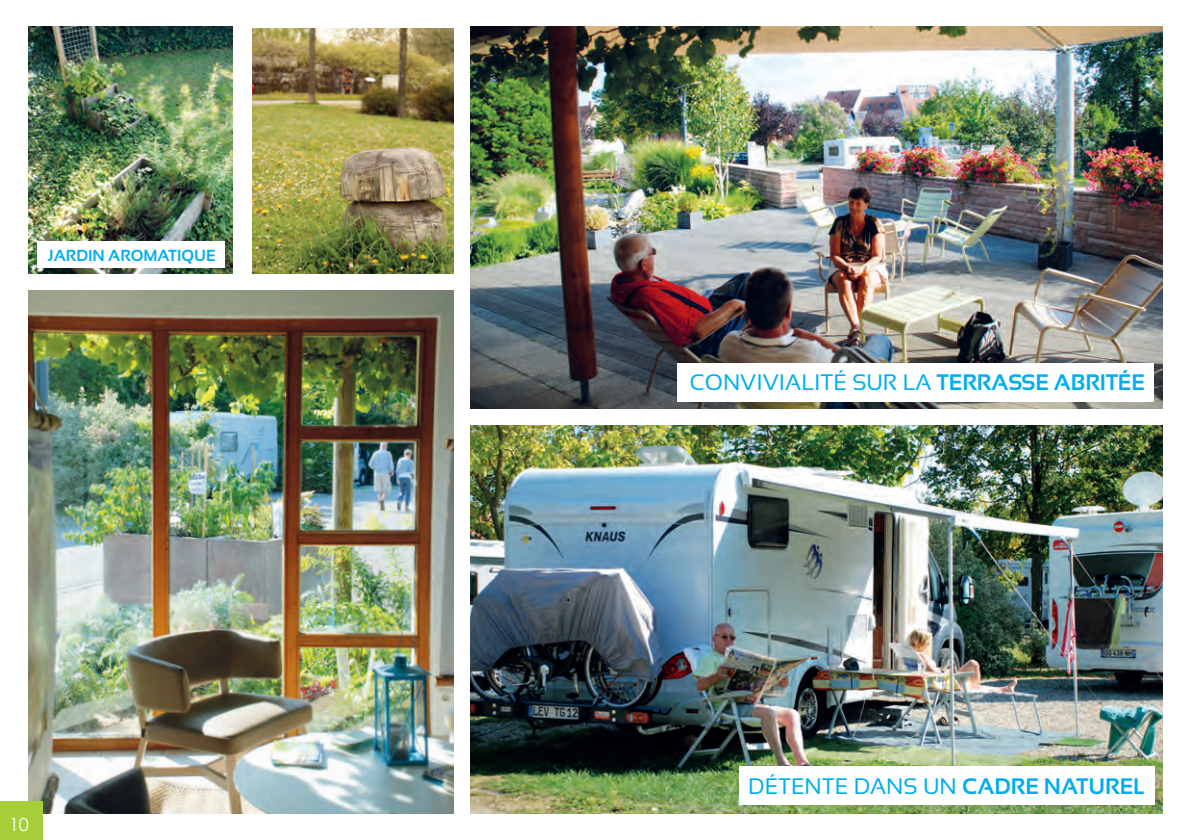
<style>
.page{position:relative;width:1191px;height:840px;background:#fff}
.page>*{position:absolute;margin:0;border:0;box-sizing:border-box;transform-origin:0 0}
.t1{font:22.4px "Sansation";color:#00aeef}
.t2{font:18px "Century Gothic";color:#fff}
.t3{font:700 16px "Sansation";color:#00aeef}
.s1{font-weight:700}
</style>
<div class="page">
<img style="left:471px;top:425px;width:691px;height:387px">
<div style="left:739px;top:765px;width:415px;height:39px;background:#fff"></div>
<img style="left:471px;top:27px;width:691px;height:381px">
<img style="left:28px;top:291px;width:426px;height:521px">
<div style="left:677px;top:362px;width:477px;height:39px;background:#fff"></div>
<img style="left:28px;top:27px;width:204px;height:247px">
<div style="left:37px;top:241px;width:188px;height:27px;background:#fff"></div>
<img style="left:252px;top:28px;width:202px;height:246px">
<div style="left:0;top:801px;width:43px;height:38px;background:#a6ce39"></div>
<p class="t3" style="left:48px;top:246px;width:169px">JARDIN AROMATIQUE</p>
<p class="t2" style="left:9px;top:812px;width:21px">10</p>
<p class="t1" style="left:689px;top:370px;width:457px">CONVIVIALITÉ SUR LA <span class="s1">TERRASSE ABRITÉE</span></p>
<p class="t1" style="left:748px;top:773px;width:398px">DÉTENTE DANS UN <span class="s1">CADRE NATUREL</span></p>
</div>
